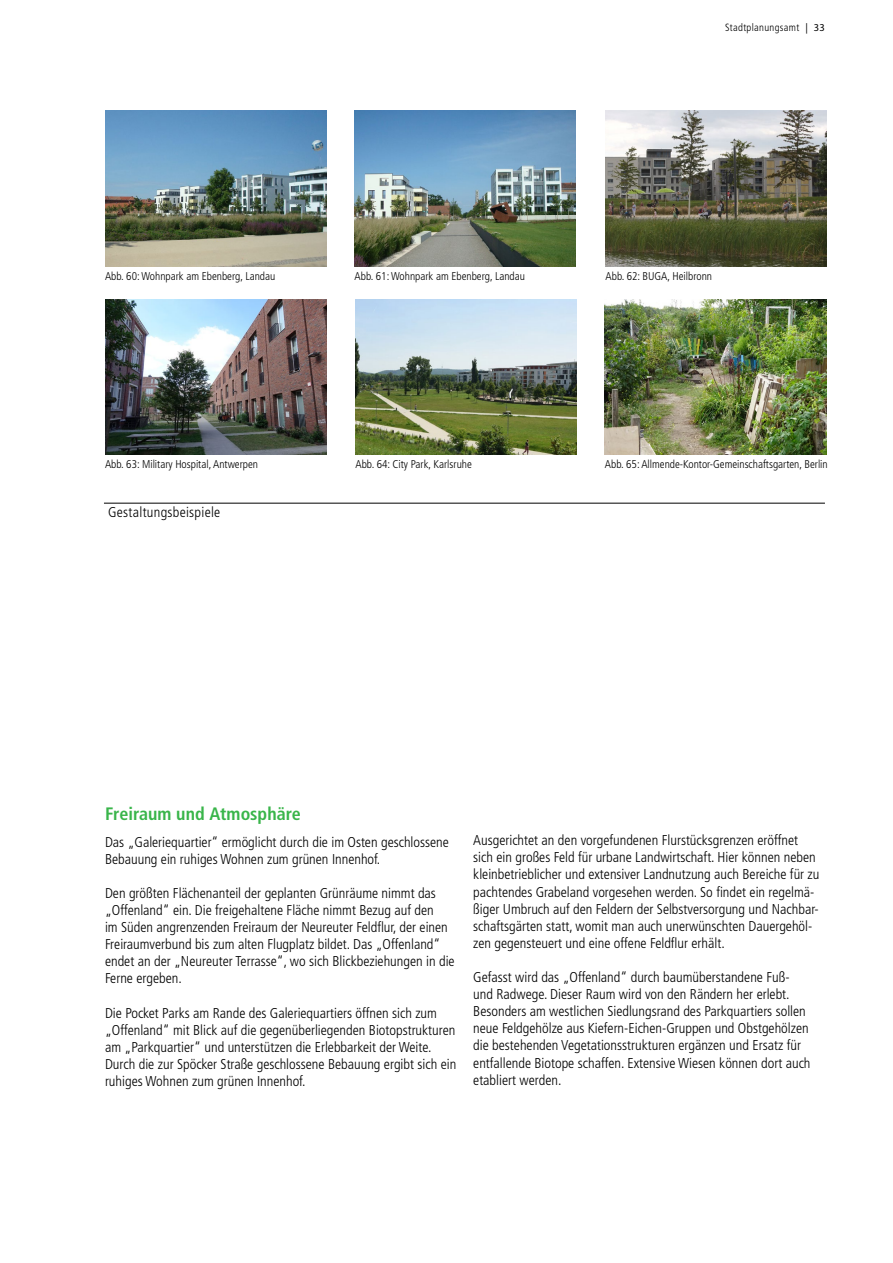
<style>
.page{position:relative;width:893px;height:1263px;background:#fff}
.page>*{position:absolute;margin:0;border:0;box-sizing:border-box;transform-origin:0 0}
.t1{font:700 condensed 18px "Frutiger";color:#39b54a}
.t2{font:300 condensed 14.25px/17.1px "Frutiger";color:#000}
.t3{font:300 condensed 14.25px "Frutiger";letter-spacing:.02em;color:#000}
.t4{font:300 condensed 11.25px "Frutiger";color:#000}
.t5{font:300 condensed 10.5px "Frutiger";letter-spacing:.03em;color:#000}
.s1{font-family:"Myriad Pro";font-weight:400;font-stretch:normal}
</style>
<div class="page">
<img style="left:605px;top:299px;width:221px;height:156px">
<img style="left:355px;top:299px;width:222px;height:156px">
<img style="left:355px;top:111px;width:221px;height:155px">
<img style="left:105px;top:111px;width:221px;height:155px">
<img style="left:105px;top:299px;width:221px;height:156px">
<img style="left:605px;top:111px;width:222px;height:155px">
<hr style="left:104px;top:503px;width:721px;height:1px;background:#000">
<p class="t5" style="left:725px;top:22px;width:101px">Stadtplanungsamt <span class="s1">| 33</span></p>
<p class="t4" style="left:105px;top:270px;width:172px">Abb. 60: Wohnpark am Ebenberg, Landau</p>
<p class="t4" style="left:355px;top:270px;width:172px">Abb. 61: Wohnpark am Ebenberg, Landau</p>
<p class="t4" style="left:605px;top:270px;width:108px">Abb. 62: BUGA, Heilbronn</p>
<p class="t4" style="left:105px;top:458px;width:155px">Abb. 63: Military Hospital, Antwerpen</p>
<p class="t3" style="left:108px;top:504px;width:114px">Gestaltungsbeispiele</p>
<p class="t4" style="left:355px;top:458px;width:118px">Abb. 64: City Park, Karlsruhe</p>
<p class="t4" style="left:605px;top:458px;width:224px">Abb. 65: Allmende-Kontor-Gemeinschaftsgarten, Berlin</p>
<p class="t1" style="left:105px;top:803px;width:197px">Freiraum und Atmosphäre</p>
<p class="t2" style="left:105px;top:833px;width:345px">Das „Galeriequartier“ ermöglicht durch die im Osten geschlossene<br>Bebauung ein ruhiges Wohnen zum grünen Innenhof.</p>
<p class="t2" style="left:105px;top:884px;width:351px">Den größten Flächenanteil der geplanten Grünräume nimmt das „Offenland“ ein. Die freigehaltene Fläche nimmt Bezug auf den<br>im Süden angrenzenden Freiraum der Neureuter Feldflur, der einen Freiraumverbund bis zum alten Flugplatz bildet. Das „Offenland“ endet an der „Neureuter Terrasse“, wo sich Blickbeziehungen in die Ferne ergeben.</p>
<p class="t2" style="left:105px;top:1004px;width:353px">Die Pocket Parks am Rande des Galeriequartiers öffnen sich zum „Offenland“ mit Blick auf die gegenüberliegenden Biotopstrukturen am „Parkquartier“ und unterstützen die Erlebbarkeit der Weite.<br>Durch die zur Spöcker Straße geschlossene Bebauung ergibt sich ein ruhiges Wohnen zum grünen Innenhof.</p>
<p class="t2" style="left:473px;top:832px;width:348px">Ausgerichtet an den vorgefundenen Flurstücksgrenzen eröffnet sich ein großes Feld für urbane Landwirtschaft. Hier können neben kleinbetrieblicher und extensiver Landnutzung auch Bereiche für zu pachtendes Grabeland vorgesehen werden. So findet ein regelmä&shy;ßiger Umbruch auf den Feldern der Selbstversorgung und Nachbar&shy;schaftsgärten statt, womit man auch unerwünschten Dauergehöl&shy;zen gegensteuert und eine offene Feldflur erhält.</p>
<p class="t2" style="left:473px;top:969px;width:339px">Gefasst wird das „Offenland“ durch baumüberstandene Fuß&shy;und Radwege. Dieser Raum wird von den Rändern her erlebt.<br>Besonders am westlichen Siedlungsrand des Parkquartiers sollen neue Feldgehölze aus Kiefern-Eichen-Gruppen und Obstgehölzen die bestehenden Vegetationsstrukturen ergänzen und Ersatz für entfallende Biotope schaffen. Extensive Wiesen können dort auch etabliert werden.</p>
</div>
